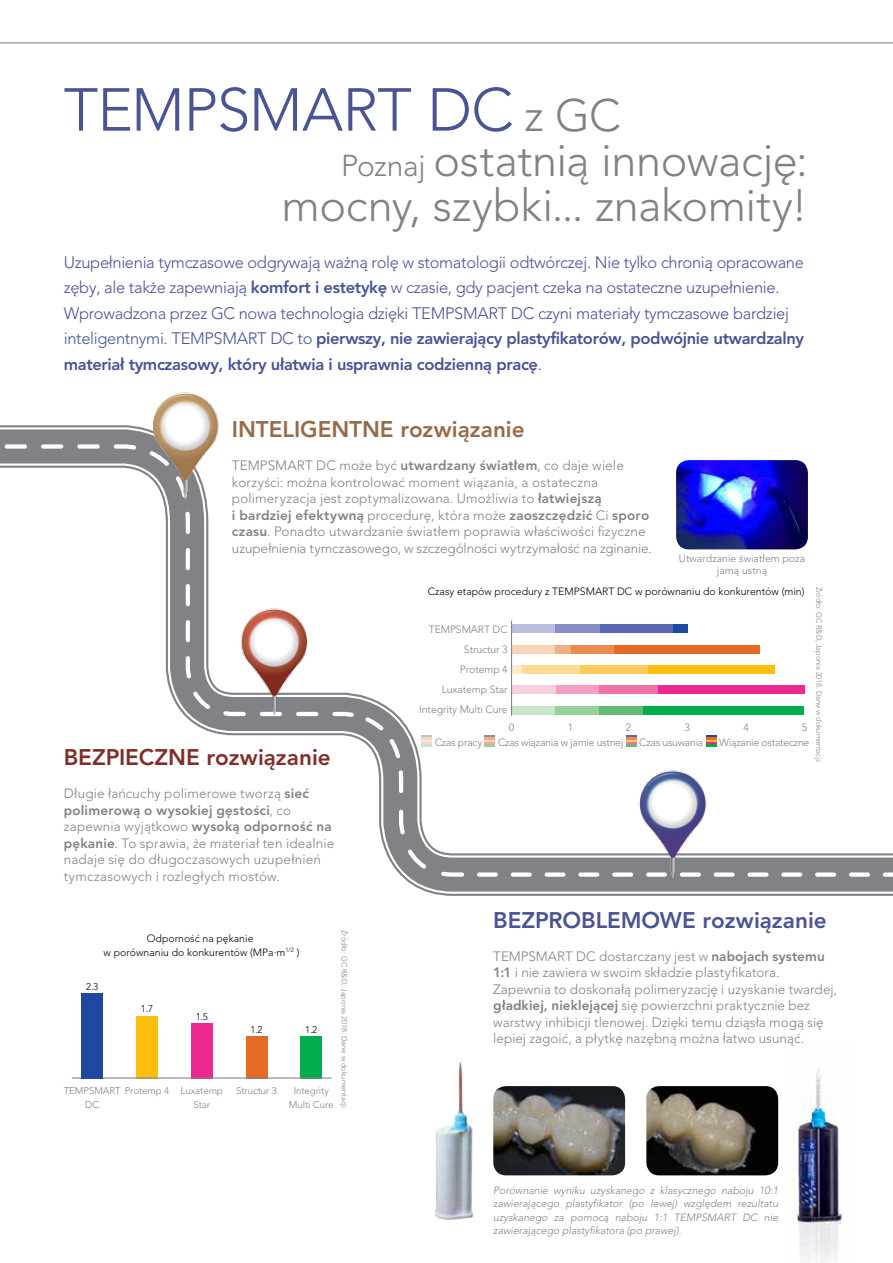
<style>
.page{position:relative;width:893px;height:1263px;background:#fff}
.page>*{position:absolute;margin:0;border:0;box-sizing:border-box;transform-origin:0 0}
.t1{font:300 60px "Avenir";letter-spacing:-.015em;color:#4a5394}
.t2{font:300 45px/45px "Avenir";letter-spacing:-.01em;color:#808285;text-align:right}
.t3{font:800 22.5px "Avenir";color:#4a5394}
.t4{font:800 22.5px "Avenir";letter-spacing:-.005em;color:#966b4a}
.t5{font:800 22.5px "Avenir";color:#802e29}
.t6{font:300 16.5px/25.5px "Avenir";letter-spacing:-.02em;color:#4a5394}
.t7{font:300 13.5px/16.5px "Avenir";letter-spacing:.005em;color:#808285}
.t8{font:italic 300 10.5px/13.5px "Avenir";color:#808285;text-align:justify}
.t9{font:300 10.5px/20.1px "Avenir";letter-spacing:-.01em;color:#808285;text-align:right}
.t10{font:300 10.5px/13.5px "Avenir";color:#000;text-align:center}
.t11{font:300 9.75px/13.5px "Avenir";letter-spacing:-.01em;color:#808285;text-align:center}
.t12{font:300 9.75px "Avenir";color:#000}
.t13{font:300 7.5px "Avenir";letter-spacing:-.005em;color:#808285}
.s1{font-size:45px;color:#808285}
.s2{font-size:30px}
.s3{font-weight:800}
</style>
<div class="page">
<svg style="left:405px;top:879px;width:488px;height:17px;background:#949698"></svg>
<svg style="left:0;top:425px;width:893px;height:454px"></svg>
<img style="left:792px;top:1069px;width:51px;height:194px">
<img style="left:493px;top:1086px;width:132px;height:89px">
<img style="left:141px;top:392px;width:91px;height:111px">
<img style="left:226px;top:601px;width:90px;height:118px">
<img style="left:631px;top:762px;width:82px;height:118px">
<img style="left:646px;top:1086px;width:132px;height:89px">
<img style="left:676px;top:460px;width:132px;height:89px">
<div style="left:301px;top:1036px;width:21px;height:42px;background:#00ad4c"></div>
<div style="left:246px;top:1036px;width:21px;height:42px;background:#e46a26"></div>
<div style="left:191px;top:1023px;width:21px;height:55px;background:#ed2891"></div>
<div style="left:136px;top:1015px;width:22px;height:63px;background:#febe10"></div>
<hr style="left:72px;top:1077px;width:260px;height:1px;background:#808285">
<div style="left:82px;top:993px;width:21px;height:85px;background:#1e489f"></div>
<svg style="left:0;top:42px;width:893px;height:2px;background:#bbbcbd"></svg>
<img style="left:435px;top:1061px;width:38px;height:159px">
<div style="left:512px;top:624px;width:43px;height:9px;background:#bcbfe0"></div>
<div style="left:555px;top:624px;width:45px;height:9px;background:#878ec6"></div>
<div style="left:600px;top:624px;width:73px;height:9px;background:#5768b0"></div>
<div style="left:673px;top:624px;width:15px;height:9px;background:#1e489f"></div>
<div style="left:512px;top:645px;width:43px;height:8px;background:#f7d4ba"></div>
<div style="left:555px;top:645px;width:16px;height:8px;background:#f0ae83"></div>
<div style="left:571px;top:645px;width:43px;height:8px;background:#ea8b52"></div>
<div style="left:614px;top:645px;width:146px;height:8px;background:#e46a26"></div>
<div style="left:512px;top:665px;width:10px;height:9px;background:#ffebc5"></div>
<div style="left:522px;top:665px;width:58px;height:9px;background:#ffdb91"></div>
<div style="left:580px;top:665px;width:68px;height:9px;background:#ffcc5b"></div>
<div style="left:648px;top:665px;width:127px;height:9px;background:#febe10"></div>
<div style="left:512px;top:685px;width:44px;height:9px;background:#facee1"></div>
<div style="left:556px;top:685px;width:44px;height:9px;background:#f59fc4"></div>
<div style="left:600px;top:685px;width:58px;height:9px;background:#f070aa"></div>
<div style="left:658px;top:685px;width:146px;height:9px;background:#ed2891"></div>
<div style="left:512px;top:706px;width:43px;height:8px;background:#cae5ca"></div>
<div style="left:555px;top:706px;width:45px;height:8px;background:#98cf9b"></div>
<div style="left:600px;top:706px;width:44px;height:8px;background:#63bc71"></div>
<div style="left:644px;top:706px;width:160px;height:8px;background:#00ad4c"></div>
<hr style="left:511px;top:621px;width:1px;height:95px;background:#808285">
<svg style="left:421px;top:736px;width:11px;height:10px"></svg>
<svg style="left:485px;top:736px;width:10px;height:10px"></svg>
<svg style="left:626px;top:736px;width:10px;height:10px"></svg>
<svg style="left:706px;top:736px;width:10px;height:10px"></svg>
<h1 class="t1" style="left:64px;top:77px;width:559px">TEMPSMART DC <span class="s1">z GC</span></h1>
<h2 class="t2" style="left:282px;top:138px;width:528px"><span class="s2">Poznaj</span> ostatniå innowacjë: mocny, szybki... znakomity!</h2>
<p class="t6" style="left:64px;top:249px;width:742px">Uzupełnienia tymczasowe odgrywajå waænå rolë w stomatologii odtwórczej. Nie tylko chroniå opracowane zëby, ale takæe zapewniajå <span class="s3">komfort i estetykë</span> w czasie, gdy pacjent czeka na ostateczne uzupełnienie.<br>Wprowadzona przez GC nowa technologia dziëki TEMPSMART DC czyni materiały tymczasowe bardziej inteligentnymi. TEMPSMART DC to <span class="s3">pierwszy, nie zawierajåcy plastyfikatorów, podwójnie utwardzalny materiał tymczasowy, który ułatwia i usprawnia codziennå pracë</span>.</p>
<h3 class="t4" style="left:232px;top:417px;width:294px">INTELIGENTNE rozwiåzanie</h3>
<p class="t7" style="left:232px;top:457px;width:421px">TEMPSMART DC moæe byÊ <span class="s3">utwardzany πwiatłem</span>, co daje wiele korzyπci: moæna kontrolowaÊ moment wiåzania, a ostateczna polimeryzacja jest zoptymalizowana. Umoæliwia to <span class="s3">łatwiejszå<br>i bardziej efektywnå</span> procedurë, która moæe <span class="s3">zaoszczëdziÊ</span> Ci <span class="s3">sporo czasu</span>. Ponadto utwardzanie πwiatłem poprawia właπciwoπci fizyczne uzupełnienia tymczasowego, w szczególnoπci wytrzymałoπÊ na zginanie.</p>
<p class="t9" style="left:679px;top:552px;width:128px;line-height:12px;text-align:center">Utwardzanie πwiatłem poza jamå ustnå</p>
<h3 class="t5" style="left:64px;top:745px;width:268px">BEZPIECZNE rozwiåzanie</h3>
<p class="t7" style="left:64px;top:786px;width:272px">Długie łaËcuchy polimerowe tworzå <span class="s3">sieÊ polimerowå o wysokiej gëstoπci</span>, co zapewnia wyjåtkowo <span class="s3">wysokå odpornoπÊ na pëkanie</span>. To sprawia, æe materiał ten idealnie nadaje sië do długoczasowych uzupełnieË tymczasowych i rozległych mostów.</p>
<p class="t13" style="left:348px;top:930px;width:182px;rotate:90deg">–ródło: GC R&amp;D, Japonia 2018. Dane w dokumentacji.</p>
<p class="t10" style="left:104px;top:932px;width:197px">OdpornoπÊ na pëkanie<br>w porównaniu do konkurentów (MPa∙m<sup>1/2</sup> )</p>
<p class="t12" style="left:86px;top:981px;width:14px">2.3</p>
<p class="t12" style="left:141px;top:1004px;width:14px">1.7</p>
<p class="t12" style="left:196px;top:1011px;width:14px">1.5</p>
<p class="t12" style="left:305px;top:1024px;width:14px">1.2</p>
<p class="t12" style="left:250px;top:1024px;width:14px">1.2</p>
<p class="t11" style="left:64px;top:1084px;width:107px">TEMPSMART Protemp 4</p>
<p class="t11" style="left:236px;top:1084px;width:42px">Structur 3</p>
<p class="t11" style="left:181px;top:1084px;width:44px">Luxatemp<br>Star</p>
<p class="t11" style="left:289px;top:1084px;width:46px">Integrity<br>Multi Cure</p>
<p class="t11" style="left:85px;top:1098px;width:15px">DC</p>
<p class="t10" style="left:428px;top:585px;width:378px">Czasy etapów procedury z TEMPSMART DC w porównaniu do konkurentów (min)</p>
<p class="t13" style="left:823px;top:587px;width:178px;rotate:90deg">–ródło: GC R&amp;D, Japonia 2018. Dane w dokumentacji.</p>
<p class="t9" style="left:419px;top:619px;width:90px">TEMPSMART DC<br>Structur 3<br>Protemp 4<br>Luxatemp Star<br>Integrity Multi Cure</p>
<p class="t9" style="left:509px;top:717px;width:7px">0</p>
<p class="t9" style="left:568px;top:717px;width:7px">1</p>
<p class="t9" style="left:626px;top:717px;width:7px">2</p>
<p class="t9" style="left:684px;top:717px;width:7px">3</p>
<p class="t9" style="left:743px;top:717px;width:7px">4</p>
<p class="t9" style="left:802px;top:717px;width:7px">5</p>
<p class="t9" style="left:435px;top:733px;width:49px">Czas pracy</p>
<p class="t9" style="left:498px;top:733px;width:127px">Czas wiåzania w jamie ustnej</p>
<p class="t9" style="left:639px;top:733px;width:66px">Czas usuwania</p>
<p class="t9" style="left:719px;top:733px;width:92px">Wiåzanie ostateczne</p>
<h3 class="t3" style="left:493px;top:907px;width:335px">BEZPROBLEMOWE rozwiåzanie</h3>
<p class="t7" style="left:493px;top:948px;width:345px">TEMPSMART DC dostarczany jest w <span class="s3">nabojach systemu 1:1</span> i nie zawiera w swoim składzie plastyfikatora.<br>Zapewnia to doskonałå polimeryzacjë i uzyskanie twardej, <span class="s3">gładkiej, nieklejåcej</span> sië powierzchni praktycznie bez warstwy inhibicji tlenowej. Dziëki temu dziåsła mogå sië lepiej zagoiÊ, a płytkë nazëbnå moæna łatwo usunåÊ.</p>
<p class="t8" style="left:493px;top:1183px;width:286px">Porównanie wyniku uzyskanego z klasycznego naboju 10:1 zawierajåcego plastyfikator (po lewej) wzglëdem rezultatu uzyskanego za pomocå naboju 1:1 TEMPSMART DC nie zawierajåcego plastyfikatora (po prawej).</p>
</div>
